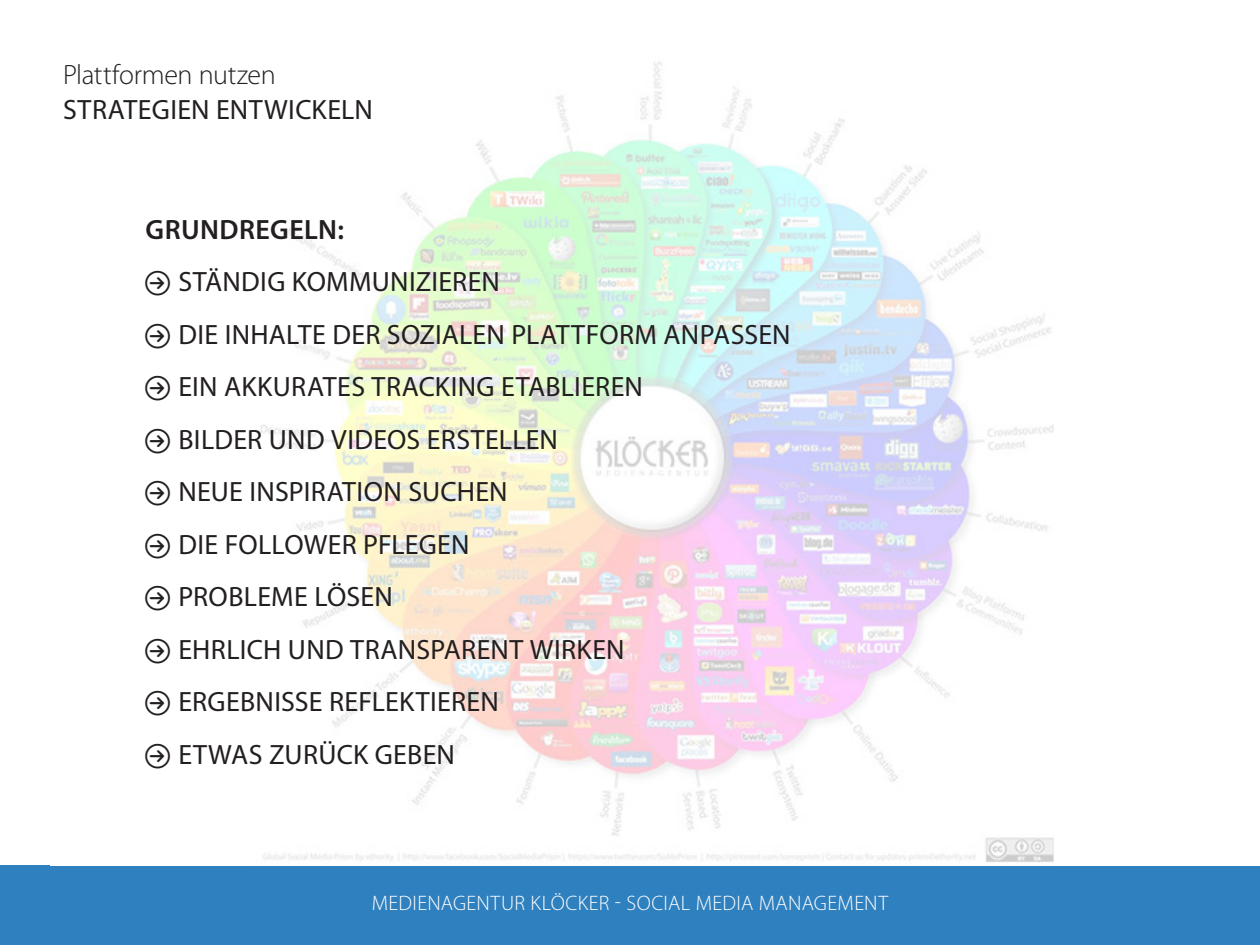
<style>
.page{position:relative;width:1260px;height:945px;background:#fff}
.page>*{position:absolute;margin:0;border:0;box-sizing:border-box;transform-origin:0 0}
.t1{font:28px/52.5px "Myriad Pro";letter-spacing:.01em;color:#231f20}
.t2{font:300 28px "Myriad Pro";letter-spacing:-.015em;color:#231f20}
.t3{font:300 21px "Myriad Pro";letter-spacing:.015em;color:#fff}
.s1{font-weight:600}
.s2{font-family:"Arrowstfb";font-size:24.5px}
</style>
<div class="page">
<div style="left:0;top:865px;width:1260px;height:80px;background:#2f80bf"></div>
<img style="left:260px;top:62px;width:794px;height:800px">
<p class="t2" style="left:63px;top:59px;width:214px">Plattformen nutzen</p>
<p class="t1" style="left:63px;top:83px;width:311px">STRATEGIEN ENTWICKELN</p>
<p class="t1" style="left:145px;top:203px;width:647px"><span class="s1">GRUNDREGELN:<br></span><span class="s2">N</span> STÄNDIG KOMMUNIZIEREN<br><span class="s2">N</span> DIE INHALTE DER SOZIALEN PLATTFORM ANPASSEN<br><span class="s2">N</span> EIN AKKURATES TRACKING ETABLIEREN<br><span class="s2">N</span> BILDER UND VIDEOS ERSTELLEN<br><span class="s2">N</span> NEUE INSPIRATION SUCHEN<br><span class="s2">N</span> DIE FOLLOWER PFLEGEN<br><span class="s2">N</span> PROBLEME LÖSEN<br><span class="s2">N</span> EHRLICH UND TRANSPARENT WIRKEN<br><span class="s2">N</span> ERGEBNISSE REFLEKTIEREN<br><span class="s2">N</span> ETWAS ZURÜCK GEBEN</p>
<p class="t3" style="left:372px;top:892px;width:518px">MEDIENAGENTUR KLÖCKER - SOCIAL MEDIA MANAGEMENT</p>
</div>
